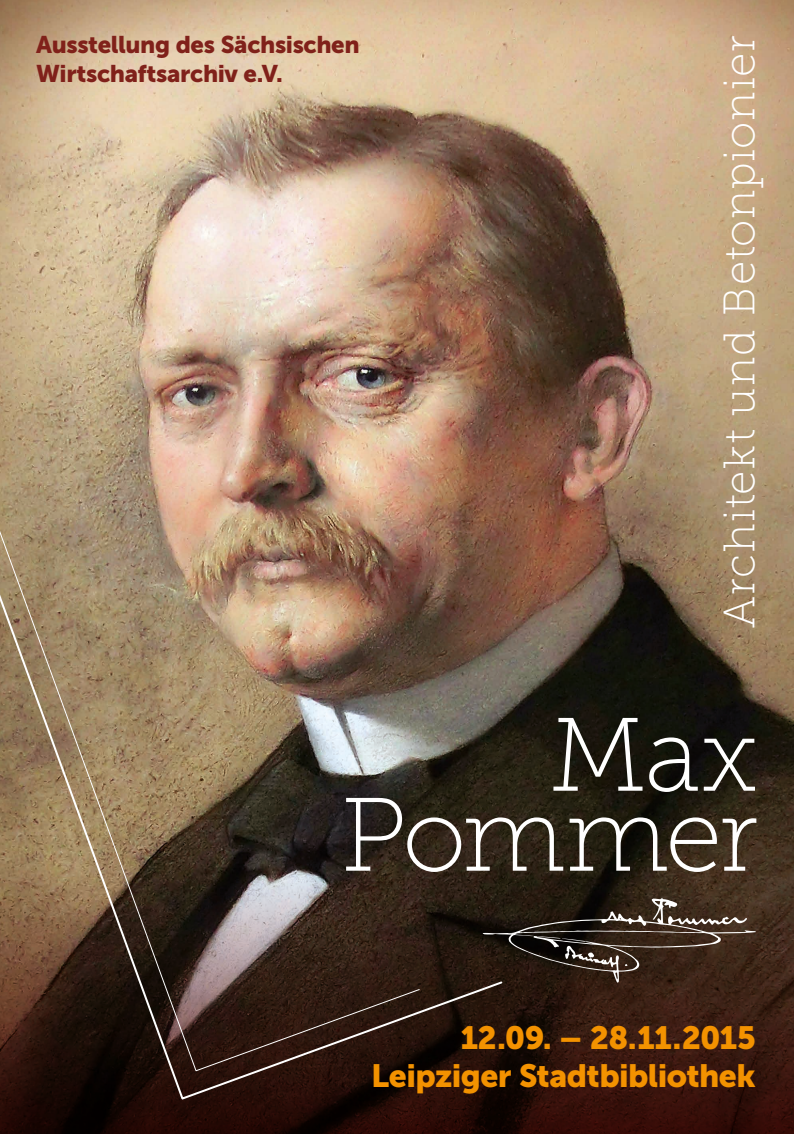
<style>
.page{position:relative;width:794px;height:1134px;background:#fff}
.page>*{position:absolute;margin:0;border:0;box-sizing:border-box;transform-origin:0 0}
.t1{font:104px/80px "Museo Slab 100";letter-spacing:-.03em;color:#fff;text-align:right}
.t2{font:44px "Museo Slab 100";letter-spacing:.015em;color:#fff}
.t3{font:32px/38.4px "Museo Sans 900";letter-spacing:-.02em;color:#f39200;text-align:right}
.t4{font:24px/28.8px "Museo Sans 900";letter-spacing:-.015em;color:#80211a}
</style>
<div class="page">
<img style="left:0;top:0;width:794px;height:868px">
<svg style="left:0;top:868px;width:794px;height:266px;background:#2e150d"></svg>
<svg style="left:504px;top:898px;width:251px;height:85px;background:#3f3127"></svg>
<img style="left:0;top:96px;width:504px;height:1005px">
<img style="left:0;top:370px;width:420px;height:701px">
<p class="t4" style="left:36px;top:30px;width:325px">Ausstellung des Sächsischen<br>Wirtschaftsarchiv e.V.</p>
<h2 class="t2" style="left:715px;top:628px;width:594px;rotate:-90deg">Architekt und Betonpionier</h2>
<h1 class="t1" style="left:340px;top:716px;width:418px">Max<br>Pommer</h1>
<h3 class="t3" style="left:371px;top:1018px;width:386px">12.09. – 28.11.2015<br>Leipziger Stadtbibliothek</h3>
</div>
